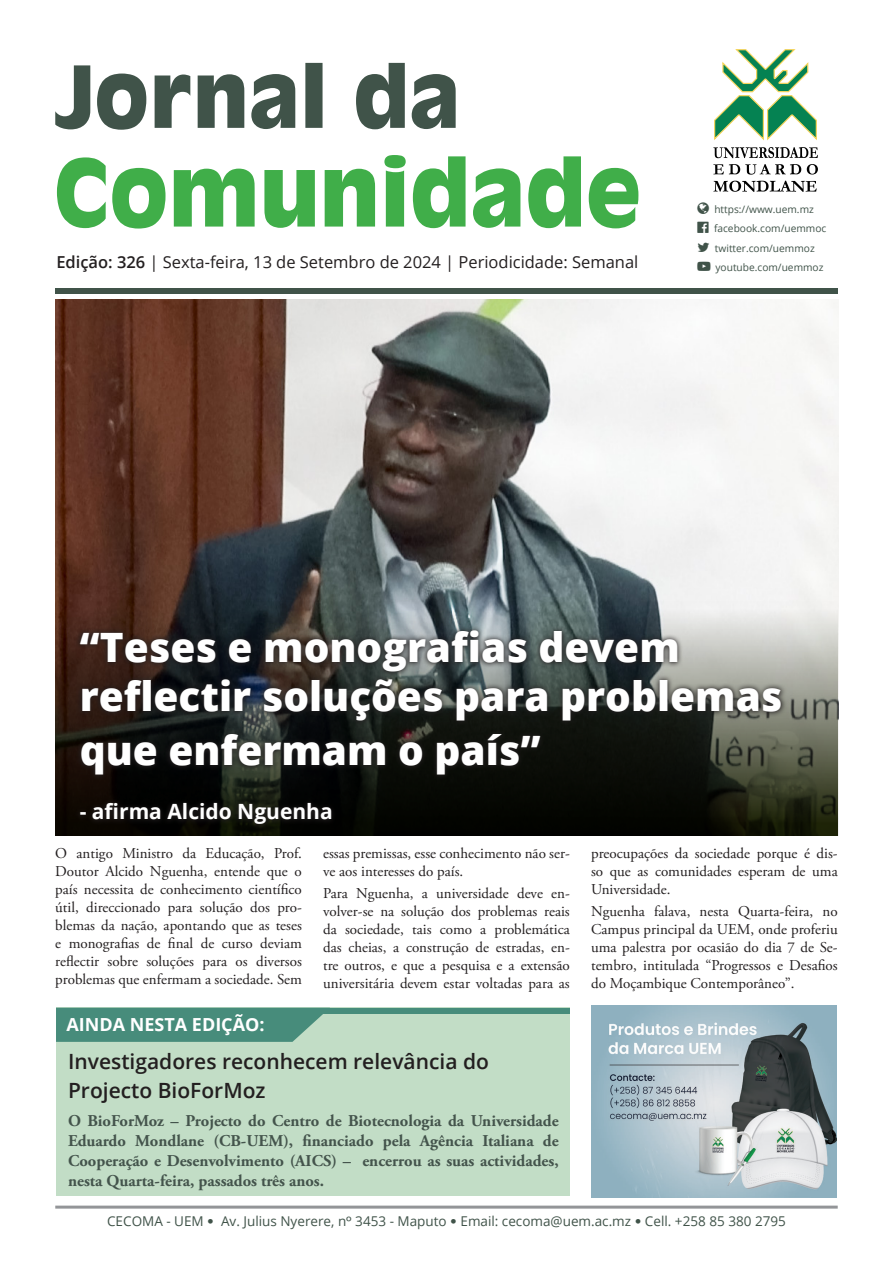
<style>
.page{position:relative;width:893px;height:1263px;background:#fff}
.page>*{position:absolute;margin:0;border:0;box-sizing:border-box;transform-origin:0 0}
.t1{font:800 40.5px/48.6px "Open Sans";color:#fff}
.t2{font:600 21px/28.8px "Open Sans";color:#231f20}
.t3{font:700 21px "Open Sans";color:#fff}
.t4{font:700 18px "Open Sans";color:#fff}
.Lead{font:700 16.5px/19.8px "Adobe Garamond Pro";color:#44544c;text-align:justify}
.t5{font:16.5px "Open Sans";color:#231f20}
.t6{font:15px/18px "Adobe Garamond Pro";color:#231f20;text-align:justify}
.t7{font:13.5px "Open Sans";color:#405349}
.t8{font:10.2px/19.5px "Open Sans";color:#405349}
.s1{font-weight:600}
.s2{font-family:"Museo Sans 300"}
.s3{font-family:"Poppins"}
</style>
<div class="page">
<img style="left:55px;top:299px;width:783px;height:302px">
<hr style="left:55px;top:1205px;width:783px;height:3px;background:#939598">
<svg style="left:57px;top:155px;width:581px;height:74px"></svg>
<svg style="left:356px;top:63px;width:100px;height:66px"></svg>
<svg style="left:198px;top:63px;width:125px;height:66px"></svg>
<svg style="left:55px;top:65px;width:135px;height:65px"></svg>
<svg style="left:713px;top:49px;width:105px;height:109px"></svg>
<svg style="left:713px;top:164px;width:88px;height:11px"></svg>
<svg style="left:807px;top:164px;width:11px;height:10px"></svg>
<svg style="left:713px;top:181px;width:104px;height:11px"></svg>
<div style="left:56px;top:1008px;width:514px;height:188px;background:#c2ddc6"></div>
<svg style="left:56px;top:1008px;width:274px;height:34px;background:#509281"></svg>
<div style="left:123px;top:1008px;width:447px;height:5px;background:#478c7b"></div>
<div style="left:55px;top:288px;width:783px;height:6px;background:#405349"></div>
<img style="left:591px;top:1006px;width:246px;height:191px">
<svg style="left:55px;top:601px;width:783px;height:235px;background:#5d5d57"></svg>
<svg style="left:74px;top:625px;width:713px;height:205px;background:#292a27"></svg>
<p class="t8" style="left:714px;top:199px;width:114px">https://www.uem.mz facebook.com/uemmoc twitter.com/uemmoz</p>
<p class="t5" style="left:56px;top:250px;width:584px"><span class="s1">Edição: 326</span> | Sexta-feira, 13 de Setembro de 2024 | Periodicidade: Semanal</p>
<p class="t8" style="left:715px;top:257px;width:110px">youtube.com/uemmoz</p>
<h1 class="t1" style="left:80px;top:621px;width:704px">“Teses e monografias devem reflectir soluções para problemas</h1>
<h1 class="t1" style="left:80px;top:724px;width:462px">que enfermam o país”</h1>
<h1 class="t3" style="left:80px;top:797px;width:255px">- afirma Alcido Nguenha</h1>
<p class="t6" style="left:55px;top:845px;width:248px">O antigo Ministro da Educação, Prof.<br>Doutor Alcido Nguenha, entende que o país necessita de conhecimento científico útil, direccionado para solução dos pro&shy;blemas da nação, apontando que as teses e monografias de final de curso deviam reflectir sobre soluções para os diversos problemas que enfermam a sociedade. Sem</p>
<p class="t6" style="left:323px;top:845px;width:248px">essas premissas, esse conhecimento não ser&shy;ve aos interesses do país.</p>
<p class="t6" style="left:323px;top:885px;width:248px">Para Nguenha, a universidade deve en&shy;volver-se na solução dos problemas reais da sociedade, tais como a problemática das cheias, a construção de estradas, en&shy;tre outros, e que a pesquisa e a extensão universitária devem estar voltadas para as</p>
<p class="t4" style="left:66px;top:1012px;width:200px">AINDA NESTA EDIÇÃO:</p>
<h2 class="t2" style="left:68px;top:1046px;width:422px">Investigadores reconhecem relevância do<br>Projecto BioForMoz</h2>
<p class="Lead" style="left:68px;top:1111px;width:492px">O BioForMoz – Projecto do Centro de Biotecnologia da Universidade Eduardo Mondlane (CB-UEM), financiado pela Agência Italiana de Cooperação e Desenvolvimento (AICS) – encerrou as suas actividades, nesta Quarta-feira, passados três anos.</p>
<p class="t6" style="left:591px;top:845px;width:248px">preocupações da sociedade porque é dis&shy;so que as comunidades esperam de uma Universidade.</p>
<p class="t6" style="left:591px;top:903px;width:248px">Nguenha falava, nesta Quarta-feira, no Campus principal da UEM, onde proferiu uma palestra por ocasião do dia 7 de Se&shy;tembro, intitulada “Progressos e Desafios do Moçambique Contemporâneo”.</p>
<p class="t7" style="left:107px;top:1212px;width:680px">CECOMA - UEM <span class="s2">∞</span> Av. Julius Nyerere, n<span class="s3">°</span> 3453 - Maputo <span class="s2">∞</span> Email: cecoma@uem.ac.mz <span class="s2">∞</span> Cell. +258 85 380 2795</p>
</div>
